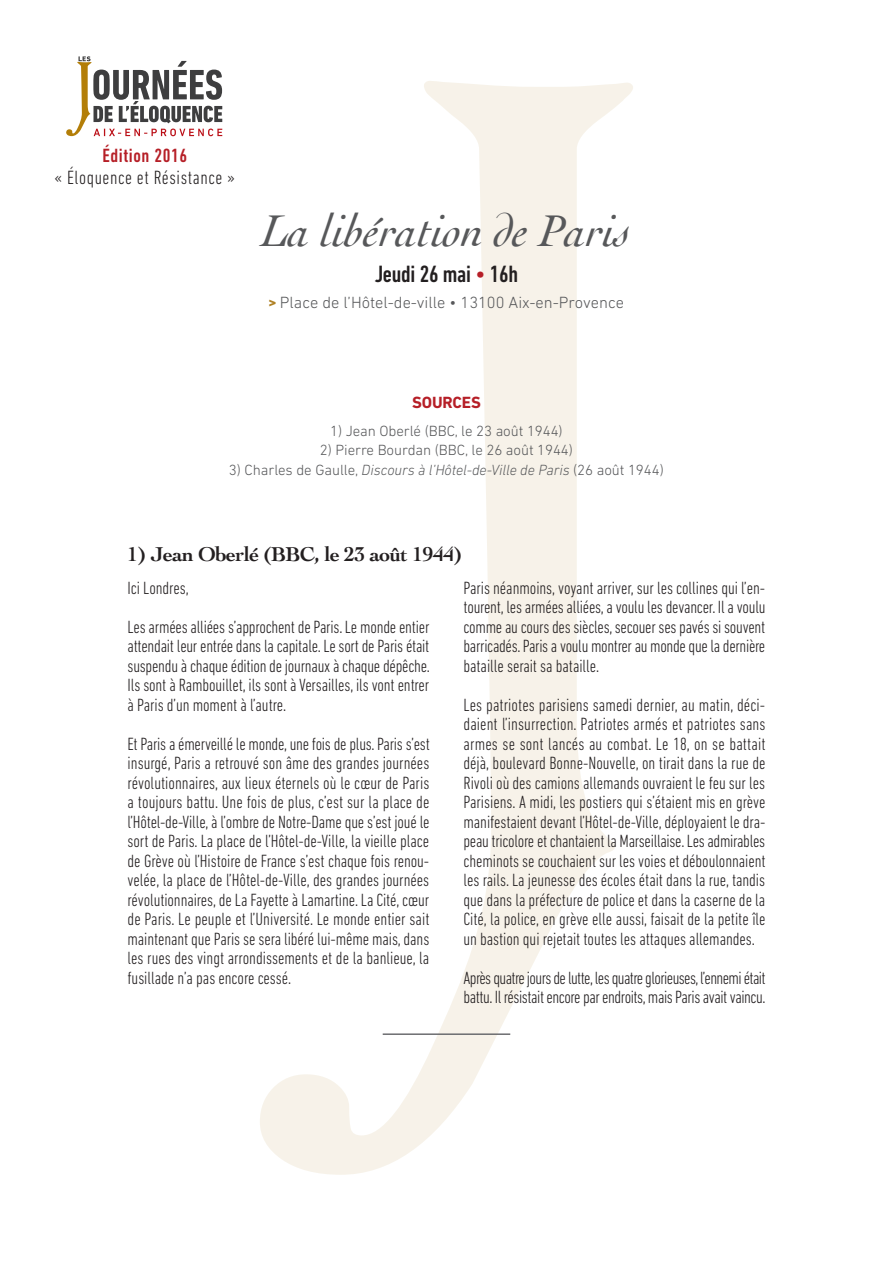
<style>
.page{position:relative;width:893px;height:1263px;background:#fff}
.page>*{position:absolute;margin:0;border:0;box-sizing:border-box;transform-origin:0 0}
.t1{font:italic 46.5px "Cochin";color:#57585a}
.t2{font:500 condensed 24px "DIN Next LT Pro";letter-spacing:-.01em;color:#231f20}
.t3{font:700 21px "Cochin";letter-spacing:-.025em;color:#231f20}
.t4{font:300 condensed 19.5px "DIN Next LT Pro";letter-spacing:.03em;color:#231f20}
.t5{font:500 condensed 19.5px "DIN Next LT Pro";letter-spacing:.03em;color:#b61f27}
.t6{font:300 condensed 18px/19.5px "DIN Next LT Pro";letter-spacing:-.01em;color:#231f20;text-align:justify}
.t7{font:300 condensed 18px/19.5px "DIN Next LT Pro";letter-spacing:-.035em;color:#231f20}
.t8{font:300 16.5px "DIN Next LT Pro";color:#57585a}
.t9{font:700 16.5px "DIN Next LT Pro";letter-spacing:-.01em;color:#b61f27}
.t10{font:300 15px "DIN Next LT Pro";letter-spacing:-.005em;color:#57585a}
.t11{font:italic 300 15px "DIN Next LT Pro";letter-spacing:-.005em;color:#57585a}
.s1{color:#b61f27}
.s2{font-weight:700;font-stretch:condensed;font-size:18px;color:#b08226}
.s3{font-style:normal}
</style>
<div class="page">
<svg style="left:260px;top:81px;width:373px;height:1094px"></svg>
<svg style="left:66px;top:56px;width:156px;height:80px"></svg>
<hr style="left:383px;top:1033px;width:127px;height:2px;background:#6c6d70">
<p class="t5" style="left:102px;top:144px;width:86px">Édition 2016</p>
<p class="t4" style="left:55px;top:166px;width:182px">« Éloquence et Résistance »</p>
<h1 class="t1" style="left:262px;top:199px;width:371px">La libération de Paris</h1>
<h2 class="t2" style="left:375px;top:260px;width:145px">Jeudi 26 mai <span class="s1">•</span> 16h</h2>
<p class="t8" style="left:269px;top:293px;width:357px"><span class="s2">&gt;</span> Place de l’Hôtel-de-ville • 13100 Aix-en-Provence</p>
<p class="t9" style="left:412px;top:393px;width:70px">SOURCES</p>
<p class="t10" style="left:330px;top:422px;width:234px">1) Jean Oberlé (BBC, le 23 août 1944)</p>
<p class="t10" style="left:320px;top:442px;width:255px">2) Pierre Bourdan (BBC, le 26 août 1944)</p>
<p class="t11" style="left:229px;top:461px;width:436px"><span class="s3">3) Charles de Gaulle,</span> Discours à l’Hôtel-de-Ville de Paris <span class="s3">(26 août 1944)</span></p>
<p class="t3" style="left:128px;top:540px;width:336px">1) Jean Oberlé (BBC, le 23 août 1944)</p>
<p class="t6" style="left:128px;top:568px;width:303px;line-height:39px">Ici Londres,<br>Les armées alliées s’approchent de Paris. Le monde entier</p>
<p class="t6" style="left:128px;top:636px;width:304px">attendait leur entrée dans la capitale. Le sort de Paris était suspendu à chaque édition de journaux à chaque dépêche.<br>Ils sont à Rambouillet, ils sont à Versailles, ils vont entrer à Paris d’un moment à l’autre.</p>
<p class="t6" style="left:128px;top:734px;width:304px">Et Paris a émerveillé le monde, une fois de plus. Paris s’est insurgé, Paris a retrouvé son âme des grandes journées révolutionnaires, aux lieux éternels où le cœur de Paris a toujours battu. Une fois de plus, c’est sur la place de l’Hôtel-de-Ville, à l’ombre de Notre-Dame que s’est joué le sort de Paris. La place de l’Hôtel-de-Ville, la vieille place de Grève où l’Histoire de France s’est chaque fois renou&shy;velée, la place de l’Hôtel-de-Ville, des grandes journées révolutionnaires, de La Fayette à Lamartine. La Cité, cœur de Paris. Le peuple et l’Université. Le monde entier sait maintenant que Paris se sera libéré lui-même mais, dans les rues des vingt arrondissements et de la banlieue, la fusillade n’a pas encore cessé.</p>
<p class="t6" style="left:463px;top:577px;width:304px">Paris néanmoins, voyant arriver, sur les collines qui l’en&shy;tourent, les armées alliées, a voulu les devancer. Il a voulu comme au cours des siècles, secouer ses pavés si souvent barricadés. Paris a voulu montrer au monde que la dernière bataille serait sa bataille.</p>
<p class="t6" style="left:463px;top:694px;width:304px">Les patriotes parisiens samedi dernier, au matin, déci&shy;daient l’insurrection. Patriotes armés et patriotes sans armes se sont lancés au combat. Le 18, on se battait déjà, boulevard Bonne-Nouvelle, on tirait dans la rue de Rivoli où des camions allemands ouvraient le feu sur les Parisiens. A midi, les postiers qui s’étaient mis en grève manifestaient devant l’Hôtel-de-Ville, déployaient le dra&shy;peau tricolore et chantaient la Marseillaise. Les admirables cheminots se couchaient sur les voies et déboulonnaient les rails. La jeunesse des écoles était dans la rue, tandis que dans la préfecture de police et dans la caserne de la Cité, la police, en grève elle aussi, faisait de la petite île un bastion qui rejetait toutes les attaques allemandes.</p>
<p class="t7" style="left:463px;top:967px;width:304px">Après quatre jours de lutte, les quatre glorieuses, l’ennemi était battu. Il résistait encore par endroits, mais Paris avait vaincu.</p>
</div>
